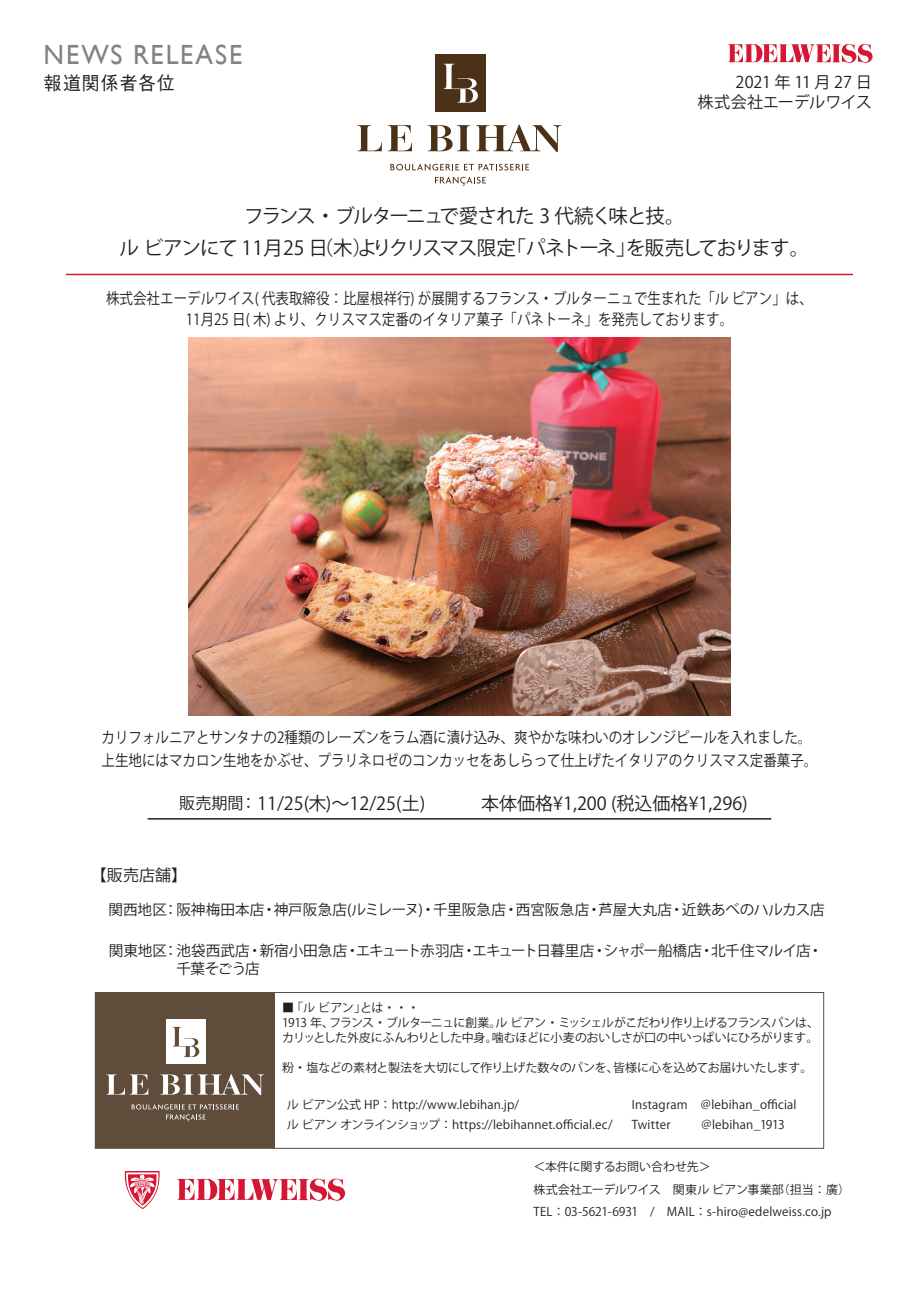
<style>
.page{position:relative;width:919px;height:1289px;background:#fff}
.page>*{position:absolute;margin:0;border:0;box-sizing:border-box;transform-origin:0 0}
.t1{font:27.75px "Gill Sans";letter-spacing:.07em;color:#808285;scale:.95 1}
.t2{font:19.5px/31.5px "Koz Go Pr 6 N";letter-spacing:-.07em;color:#231f20;text-align:center}
.t3{font:500 18.75px "Gothic BBB Pro";letter-spacing:.065em;color:#231f20;scale:.95 1}
.t4{font:18px "Koz Go Pr 6 N";color:#231f20}
.t5{font:16.2px/19.4px "Koz Go Pr 6 N";color:#231f20;text-align:right}
.t6{font:16.05px "Koz Go Pr 6 N";letter-spacing:.005em;color:#231f20}
.t7{font:15.45px/22.5px "Koz Go Pr 6 N";color:#231f20;scale:.88 1}
.t8{font:14.55px "Koz Go Pr 6 N";letter-spacing:-.01em;color:#231f20}
.t9{font:12px/22.5px "Koz Go Pr 6 N";letter-spacing:-.01em;color:#231f20}
.t10{font:12px/19.5px "Koz Go Pr 6 N";letter-spacing:.01em;color:#231f20}
.t11{font:12px/15px "Koz Go Pr 6 N";letter-spacing:-.045em;color:#231f20}
</style>
<div class="page">
<hr style="left:66px;top:274px;width:786px;height:1px;background:#d71634">
<hr style="left:148px;top:818px;width:623px;height:1px;background:#231f20">
<svg style="left:390px;top:164px;width:139px;height:6px"></svg>
<svg style="left:435px;top:177px;width:51px;height:9px"></svg>
<svg style="left:388px;top:125px;width:24px;height:26px"></svg>
<svg style="left:357px;top:125px;width:25px;height:26px"></svg>
<svg style="left:427px;top:125px;width:43px;height:26px"></svg>
<svg style="left:476px;top:124px;width:85px;height:28px"></svg>
<div style="left:435px;top:54px;width:50px;height:58px;background:#4a3118"></div>
<svg style="left:443px;top:64px;width:35px;height:39px"></svg>
<svg style="left:728px;top:43px;width:144px;height:20px"></svg>
<svg style="left:177px;top:1178px;width:168px;height:22px"></svg>
<svg style="left:124px;top:1171px;width:36px;height:37px"></svg>
<div style="left:95px;top:992px;width:729px;height:156px;border:1px solid #5f4c3b"></div>
<div style="left:95px;top:992px;width:180px;height:156px;background:#5f4c3b"></div>
<svg style="left:132px;top:1104px;width:107px;height:17px"></svg>
<svg style="left:106px;top:1074px;width:42px;height:20px"></svg>
<svg style="left:160px;top:1074px;width:104px;height:21px"></svg>
<div style="left:166px;top:1019px;width:39px;height:45px;background:#fff"></div>
<svg style="left:173px;top:1026px;width:26px;height:31px"></svg>
<img style="left:188px;top:338px;width:542px;height:377px">
<h1 class="t1" style="left:44px;top:38px;width:210px">NEWS RELEASE</h1>
<p class="t3" style="left:44px;top:68px;width:140px">報道関係者各位</p>
<p class="t5" style="left:697px;top:73px;width:176px">2021年 11月 27日<br>株式会社エーデルワイス</p>
<p class="t2" style="left:119px;top:200px;width:691px">フランス・ブルターニュで愛された 3 代続く味と技。<br>ル ビアンにて 11月25 日（木）よりクリスマス限定「パネトーネ」を販売しております。</p>
<p class="t7" style="left:106px;top:288px;width:804px;line-height:21px;text-align:center">株式会社エーデルワイス( 代表取締役：比屋根祥行) が展開するフランス・ブルターニュで生まれた「ル ビアン」は、<br>11月25 日( 木) より、クリスマス定番のイタリア菓子「パネトーネ」を発売しております。</p>
<p class="t7" style="left:101px;top:726px;width:815px">カリフォルニアとサンタナの2種類のレーズンをラム酒に漬け込み、爽やかな味わいのオレンジピールを入れました。上生地にはマカロン生地をかぶせ、プラリネロゼのコンカッセをあしらって仕上げたイタリアのクリスマス定番菓子。</p>
<p class="t6" style="left:179px;top:794px;width:79px">販売期間：</p>
<p class="t4" style="left:257px;top:793px;width:169px">11/25(木)～12/25(土)</p>
<p class="t4" style="left:481px;top:793px;width:268px">本体価格¥1,200 (税込価格¥1,296)</p>
<p class="t6" style="left:91px;top:865px;width:98px">【販売店舗】</p>
<p class="t8" style="left:109px;top:901px;width:717px">関西地区：阪神梅田本店・神戸阪急店(ルミレーヌ)・千里阪急店・西宮阪急店・芦屋大丸店・近鉄あべのハルカス店</p>
<p class="t8" style="left:109px;top:942px;width:715px">関東地区：池袋西武店・新宿小田急店・エキュート赤羽店・エキュート日暮里店・シャポー船橋店・北千住マルイ店・</p>
<p class="t8" style="left:176px;top:960px;width:85px">千葉そごう店</p>
<p class="t11" style="left:282px;top:1000px;width:538px">■ 「ル ビアン」とは・・・<br>1913 年、フランス・ブルターニュに創業。ル ビアン・ミッシェルがこだわり作り上げるフランスパンは、カリッとした外皮にふんわりとした中身。噛むほどに小麦のおいしさが口の中いっぱいにひろがります。</p>
<p class="t9" style="left:282px;top:1056px;width:531px">粉・塩などの素材と製法を大切にして作り上げた数々のパンを、皆様に心を込めてお届けいたします。</p>
<p class="t10" style="left:287px;top:1095px;width:327px">ル ビアン公式 HP：http://www.lebihan.jp/<br>ル ビアン オンラインショップ：https://lebihannet.official.ec/</p>
<p class="t10" style="left:632px;top:1095px;width:166px">Instagram　＠lebihan_official<br>Twitter　　 ＠lebihan_1913</p>
<p class="t9" style="left:533px;top:1155px;width:318px">＜本件に関するお問い合わせ先＞<br>株式会社エーデルワイス　関東ル ビアン事業部（担当：廣）<br>TEL：03-5621-6931　/　MAIL：s-hiro@edelweiss.co.jp</p>
</div>
